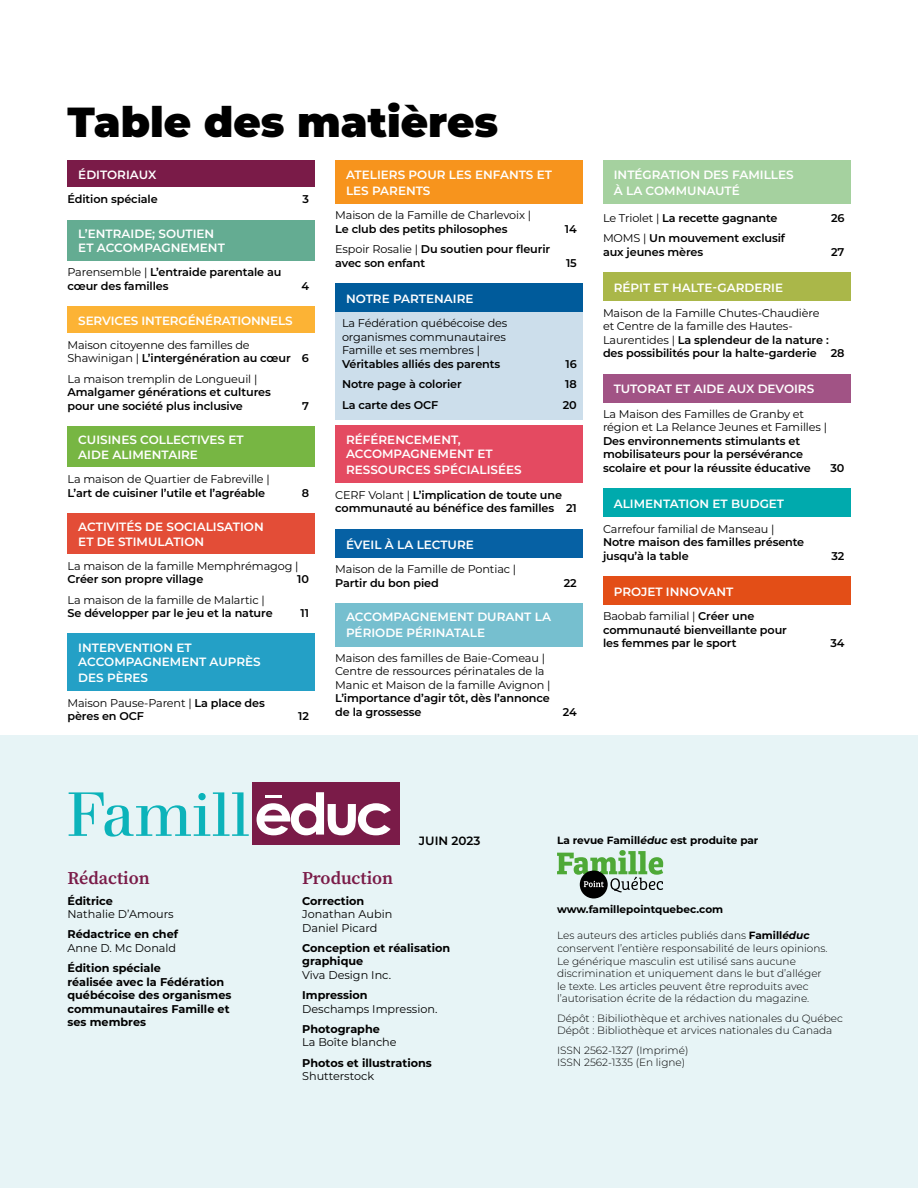
<style>
.page{position:relative;width:918px;height:1188px;background:#fff}
.page>*{position:absolute;margin:0;border:0;box-sizing:border-box;transform-origin:0 0}
.t1{font:900 42px "Montserrat";color:#000}
.t2{font:600 18px "Source Serif Pro";color:#7a1b48}
.t3{font:600 12px/14.4px "Montserrat";color:#fff}
.t4{font:600 12px "Montserrat";color:#000}
.t5{font:600 11.25px/13.5px "Montserrat";letter-spacing:-.01em;color:#000}
.t6{font:11.25px/13.5px "Montserrat";letter-spacing:-.01em;color:#000}
.t7{font:700 11.25px/13.5px "Montserrat";color:#000}
.t8{font:300 10.5px/12.6px "Montserrat";color:#000}
.t9{font:700 10.5px "Montserrat";color:#000}
.s1{font-weight:400}
.s2{font-weight:600}
.s3{font-weight:700}
.s4{font-style:italic}
.s5{font-weight:700;font-style:italic}
</style>
<div class="page">
<div style="left:335px;top:286px;width:248px;height:134px;background:#ccdeeb"></div>
<div style="left:0;top:735px;width:918px;height:453px;background:#e7f4f6"></div>
<div style="left:580px;top:871px;width:28px;height:27px;background:#000;border-radius:50%"></div>
<svg style="left:557px;top:850px;width:106px;height:43px"></svg>
<div style="left:252px;top:782px;width:148px;height:63px;background:#7a1b48"></div>
<svg style="left:257px;top:792px;width:134px;height:43px"></svg>
<hr style="left:265px;top:795px;width:17px;height:3px;background:#fff">
<svg style="left:69px;top:792px;width:180px;height:45px"></svg>
<hr style="left:917px;top:0;width:1px;height:57px;background:#7a1b48">
<div style="left:68px;top:161px;width:247px;height:26px;background:#7a1b48"></div>
<div style="left:68px;top:220px;width:247px;height:41px;background:#64ac92"></div>
<div style="left:68px;top:307px;width:247px;height:26px;background:#fcb335"></div>
<div style="left:68px;top:426px;width:247px;height:41px;background:#77b643"></div>
<div style="left:68px;top:513px;width:247px;height:41px;background:#e34d37"></div>
<div style="left:68px;top:634px;width:247px;height:57px;background:#24a0c6"></div>
<div style="left:335px;top:161px;width:248px;height:43px;background:#f7941d"></div>
<div style="left:335px;top:283px;width:248px;height:29px;background:#005b9b"></div>
<div style="left:335px;top:426px;width:248px;height:57px;background:#e44a61"></div>
<div style="left:335px;top:529px;width:248px;height:28px;background:#0661a4"></div>
<div style="left:335px;top:603px;width:248px;height:43px;background:#76bfcf"></div>
<div style="left:603px;top:161px;width:247px;height:43px;background:#a5d19f"></div>
<div style="left:603px;top:273px;width:247px;height:28px;background:#aab749"></div>
<div style="left:603px;top:374px;width:247px;height:28px;background:#a15385"></div>
<div style="left:603px;top:489px;width:247px;height:28px;background:#00aaad"></div>
<div style="left:603px;top:576px;width:247px;height:29px;background:#e34e17"></div>
<h2 class="t1" style="left:68px;top:91px;width:432px">Table des matières</h2>
<h2 class="t3" style="left:78px;top:167px;width:80px">ÉDITORIAUX</h2>
<p class="t5" style="left:68px;top:192px;width:92px">Édition spéciale</p>
<p class="t5" style="left:302px;top:192px;width:8px">3</p>
<h2 class="t3" style="left:78px;top:226px;width:148px">L’ENTRAIDE; SOUTIEN<br>ET ACCOMPAGNEMENT</h2>
<p class="t5" style="left:68px;top:265px;width:216px"><span class="s1">Parensemble |</span> L’entraide parentale au cœur des familles</p>
<h2 class="t3" style="left:346px;top:166px;width:207px;line-height:16.2px">ATELIERS POUR LES ENFANTS ET<br>LES PARENTS</h2>
<p class="t6" style="left:335px;top:208px;width:197px">Maison de la Famille de Charlevoix |<br><span class="s2">Le club des petits philosophes</span></p>
<p class="t5" style="left:335px;top:242px;width:216px"><span class="s1">Espoir Rosalie |</span> Du soutien pour fleurir avec son enfant</p>
<p class="t5" style="left:301px;top:279px;width:9px">4</p>
<p class="t5" style="left:565px;top:222px;width:13px">14</p>
<p class="t5" style="left:566px;top:255px;width:12px">15</p>
<h2 class="t3" style="left:78px;top:313px;width:216px">SERVICES INTERGÉNÉRATIONNELS</h2>
<p class="t6" style="left:68px;top:338px;width:243px">Maison citoyenne des familles de<br>Shawinigan | <span class="s2">L’intergénération au cœur 6</span></p>
<p class="t5" style="left:68px;top:371px;width:205px"><span class="s1">La maison tremplin de Longueuil |<br></span>Amalgamer générations et cultures pour une société plus inclusive</p>
<p class="t5" style="left:302px;top:398px;width:8px">7</p>
<h2 class="t3" style="left:78px;top:432px;width:167px">CUISINES COLLECTIVES ET<br>AIDE ALIMENTAIRE</h2>
<p class="t5" style="left:68px;top:472px;width:204px"><span class="s1">La maison de Quartier de Fabreville |<br></span>L’art de cuisiner l’utile et l’agréable</p>
<p class="t5" style="left:302px;top:485px;width:9px">8</p>
<h2 class="t3" style="left:78px;top:519px;width:187px">ACTIVITÉS DE SOCIALISATION<br>ET DE STIMULATION</h2>
<p class="t6" style="left:68px;top:559px;width:233px">La maison de la famille Memphrémagog |<br><span class="s2">Créer son propre village</span></p>
<p class="t5" style="left:297px;top:572px;width:13px">10</p>
<p class="t6" style="left:68px;top:592px;width:207px">La maison de la famille de Malartic |<br><span class="s2">Se développer par le jeu et la nature</span></p>
<h2 class="t3" style="left:78px;top:640px;width:184px">INTERVENTION ET<br>ACCOMPAGNEMENT AUPRÈS</h2>
<h2 class="t3" style="left:78px;top:670px;width:71px">DES PÈRES</h2>
<p class="t5" style="left:68px;top:695px;width:199px"><span class="s1">Maison Pause-Parent |</span> La place des pères en OCF</p>
<p class="t5" style="left:301px;top:606px;width:10px">11</p>
<p class="t5" style="left:298px;top:709px;width:12px">12</p>
<h2 class="t3" style="left:346px;top:291px;width:129px">NOTRE PARTENAIRE</h2>
<p class="t6" style="left:342px;top:316px;width:167px">La Fédération québécoise des organismes communautaires<br>Famille et ses membres |<br><span class="s2">Véritables alliés des parents</span></p>
<p class="t5" style="left:566px;top:357px;width:13px">16</p>
<p class="t5" style="left:342px;top:377px;width:121px">Notre page à colorier</p>
<p class="t5" style="left:565px;top:377px;width:13px">18</p>
<p class="t5" style="left:342px;top:398px;width:98px">La carte des OCF</p>
<p class="t5" style="left:563px;top:398px;width:15px">20</p>
<h2 class="t3" style="left:346px;top:432px;width:148px">RÉFÉRENCEMENT,<br>ACCOMPAGNEMENT ET</h2>
<h2 class="t3" style="left:346px;top:462px;width:177px">RESSOURCES SPÉCIALISÉES</h2>
<p class="t5" style="left:335px;top:488px;width:243px"><span class="s1">CERF Volant |</span> L’implication de toute une communauté au bénéfice des familles 21</p>
<h2 class="t3" style="left:346px;top:537px;width:129px">ÉVEIL À LA LECTURE</h2>
<p class="t6" style="left:335px;top:562px;width:183px">Maison de la Famille de Pontiac |<br><span class="s2">Partir du bon pied</span></p>
<p class="t5" style="left:564px;top:575px;width:14px">22</p>
<h2 class="t3" style="left:346px;top:608px;width:206px;line-height:16.2px">ACCOMPAGNEMENT DURANT LA<br>PÉRIODE PÉRINATALE</h2>
<p class="t6" style="left:335px;top:651px;width:217px">Maison des familles de Baie-Comeau | Centre de ressources périnatales de la Manic et Maison de la famille Avignon | <span class="s2">L’importance d’agir tôt, dès l’annonce de la grossesse</span></p>
<p class="t5" style="left:563px;top:704px;width:15px">24</p>
<h2 class="t3" style="left:614px;top:166px;width:181px;line-height:16.2px">INTÉGRATION DES FAMILLES<br>À LA COMMUNAUTÉ</h2>
<p class="t5" style="left:603px;top:211px;width:176px"><span class="s1">Le Triolet |</span> La recette gagnante</p>
<p class="t5" style="left:831px;top:211px;width:15px">26</p>
<p class="t5" style="left:603px;top:231px;width:184px"><span class="s1">MOMS |</span> Un mouvement exclusif aux jeunes mères</p>
<p class="t5" style="left:831px;top:245px;width:15px">27</p>
<h2 class="t3" style="left:614px;top:280px;width:171px">RÉPIT ET HALTE-GARDERIE</h2>
<p class="t6" style="left:603px;top:305px;width:243px">Maison de la Famille Chutes-Chaudière<br>et Centre de la famille des Hautes-Laurentides | <span class="s2">La splendeur de la nature : des possibilités pour la halte-garderie 28</span></p>
<h2 class="t3" style="left:614px;top:381px;width:202px">TUTORAT ET AIDE AUX DEVOIRS</h2>
<p class="t5" style="left:603px;top:407px;width:226px"><span class="s1">La Maison des Familles de Granby et région et La Relance Jeunes et Familles | </span>Des environnements stimulants et mobilisateurs pour la persévérance scolaire et pour la réussite éducative</p>
<p class="t5" style="left:830px;top:461px;width:16px">30</p>
<h2 class="t3" style="left:614px;top:496px;width:172px">ALIMENTATION ET BUDGET</h2>
<p class="t5" style="left:603px;top:521px;width:203px"><span class="s1">Carrefour familial de Manseau |<br></span>Notre maison des familles présente jusqu’à la table</p>
<h2 class="t3" style="left:614px;top:584px;width:121px">PROJET INNOVANT</h2>
<p class="t5" style="left:603px;top:609px;width:185px"><span class="s1">Baobab familial |</span> Créer une communauté bienveillante pour les femmes par le sport</p>
<p class="t5" style="left:832px;top:548px;width:14px">32</p>
<p class="t5" style="left:830px;top:636px;width:16px">34</p>
<h2 class="t2" style="left:68px;top:866px;width:84px">Rédaction</h2>
<p class="t6" style="left:68px;top:893px;width:108px"><span class="s3">Éditrice<br></span>Nathalie D’Amours</p>
<p class="t7" style="left:68px;top:927px;width:112px">Rédactrice en chef<br><span class="s1">Anne D. Mc Donald</span></p>
<p class="t7" style="left:68px;top:961px;width:166px">Édition spéciale<br>réalisée avec la Fédération québécoise des organismes communautaires Famille et ses membres</p>
<p class="t4" style="left:419px;top:832px;width:63px">JUIN 2023</p>
<h2 class="t2" style="left:302px;top:866px;width:93px">Production</h2>
<p class="t6" style="left:302px;top:893px;width:92px"><span class="s3">Correction<br></span>Jonathan Aubin</p>
<p class="t6" style="left:302px;top:920px;width:77px">Daniel Picard</p>
<p class="t7" style="left:302px;top:940px;width:150px">Conception et réalisation graphique<br><span class="s1">Viva Design Inc.</span></p>
<p class="t6" style="left:302px;top:988px;width:137px"><span class="s3">Impression<br></span>Deschamps Impression.</p>
<p class="t6" style="left:302px;top:1022px;width:96px"><span class="s3">Photographe<br></span>La Boîte blanche</p>
<p class="t7" style="left:302px;top:1055px;width:131px">Photos et illustrations<br><span class="s1">Shutterstock</span></p>
<p class="t9" style="left:557px;top:832px;width:203px">La revue Famill<span class="s4">éduc</span> est produite par</p>
<p class="t9" style="left:557px;top:902px;width:168px">www.famillepointquebec.com</p>
<p class="t8" style="left:557px;top:929px;width:272px">Les auteurs des articles publiés dans <span class="s3">Famill</span><span class="s5">éduc </span>conservent l’entière responsabilité de leurs opinions.<br>Le générique masculin est utilisé sans aucune discrimination et uniquement dans le but d’alléger le texte. Les articles peuvent être reproduits avec l’autorisation écrite de la rédaction du magazine.</p>
<p class="t8" style="left:557px;top:1011px;width:288px">Dépôt : Bibiliothèque et archives nationales du Québec<br>Dépôt : Bibliothèque et arvices nationales du Canada</p>
<p class="t8" style="left:557px;top:1043px;width:133px">ISSN 2562-1327 (Imprimé)<br>ISSN 2562-1335 (En ligne)</p>
</div>
